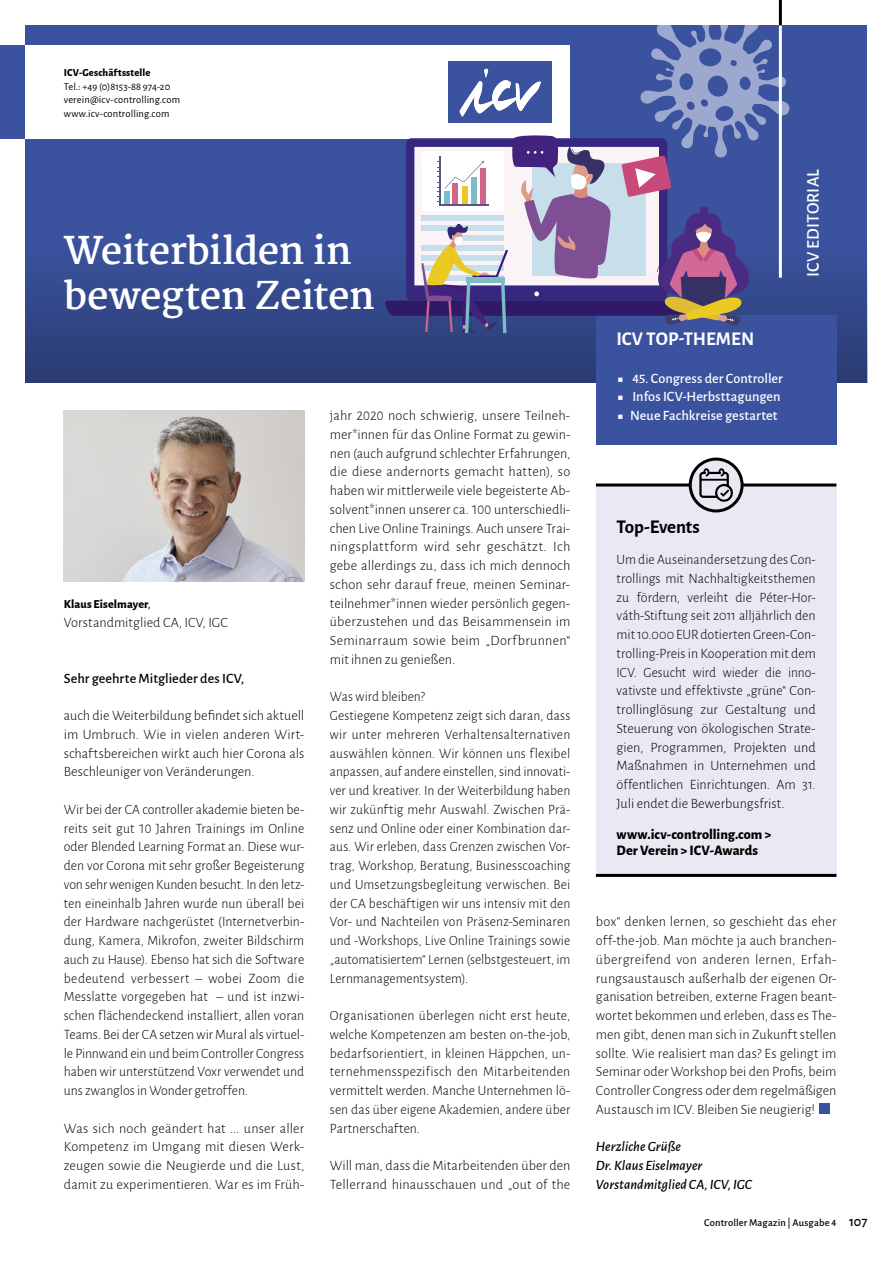
<style>
.page{position:relative;width:893px;height:1263px;background:#fff}
.page>*{position:absolute;margin:0;border:0;box-sizing:border-box;transform-origin:0 0}
.t1{font:700 37.5px/45px "Martel";letter-spacing:-.02em;color:#fff}
.t2{font:700 19.5px "Alegreya Sans";color:#fff}
.t3{font:700 19.5px "Alegreya Sans";letter-spacing:-.01em;color:#000}
.t4{font:500 18px "Alegreya Sans";letter-spacing:.005em;color:#fff}
.t5{font:300 14.25px/18.8px "Alegreya Sans";letter-spacing:.005em;color:#000;text-align:justify}
.t6{font:300 14.25px/18.8px "Alegreya Sans";letter-spacing:.005em;color:#000;scale:.96 1}
.t7{font:500 14.25px "Alegreya Sans";letter-spacing:.005em;color:#fff}
.t8{font:italic 500 14.25px/18.8px "Alegreya Sans";color:#000}
.t9{font:800 14.25px/15.8px "Alegreya Sans";color:#000}
.t10{font:500 14.25px "Alegreya Sans";letter-spacing:.005em;color:#000}
.t11{font:800 12px "Alegreya Sans";letter-spacing:.01em;color:#000}
.t12{font:10.5px/13.5px "Alegreya Sans";letter-spacing:.01em;color:#000}
.t13{font:500 10.5px "Alegreya Sans";letter-spacing:.015em;color:#000}
.t14{font:800 10.5px "Alegreya Sans";letter-spacing:.015em;color:#000}
.s1{font-weight:500}
.s2{font-weight:300}
.s3{font-size:14.25px}
</style>
<div class="page">
<div style="left:26px;top:26px;width:841px;height:357px;background:#3b539e"></div>
<div style="left:0;top:45px;width:26px;height:94px;background:#3b539e"></div>
<div style="left:26px;top:45px;width:544px;height:94px;background:#fff"></div>
<img style="left:64px;top:410px;width:240px;height:172px">
<div style="left:596px;top:485px;width:240px;height:392px;background:#eae9f3"></div>
<hr style="left:596px;top:483px;width:240px;height:3px;background:#000">
<svg style="left:690px;top:459px;width:52px;height:52px"></svg>
<div style="left:689px;top:458px;width:55px;height:54px;border:3px solid #000;border-radius:50%"></div>
<svg style="left:699px;top:468px;width:35px;height:35px"></svg>
<hr style="left:596px;top:874px;width:240px;height:3px;background:#000">
<div style="left:819px;top:1103px;width:11px;height:11px;background:#3b539e"></div>
<hr style="left:779px;top:0;width:3px;height:26px;background:#000">
<div style="left:26px;top:241px;width:841px;height:142px;background:linear-gradient(to bottom,#3b539f,#2a3b72)"></div>
<div style="left:596px;top:316px;width:240px;height:129px;background:#3b539e"></div>
<svg style="left:384px;top:14px;width:406px;height:319px"></svg>
<p class="t14" style="left:64px;top:65px;width:88px">ICV-Geschäftsstelle</p>
<p class="t12" style="left:64px;top:79px;width:118px">Tel.: +49 (0)8153-88 974-20 verein@icv-controlling.com www.icv-controlling.com</p>
<h1 class="t1" style="left:64px;top:228px;width:313px">Weiterbilden in bewegten Zeiten</h1>
<p class="t11" style="left:64px;top:595px;width:88px">Klaus Eiselmayer<span class="s1">,</span></p>
<p class="t5" style="left:64px;top:612px;width:166px">Vorstandmitglied CA, ICV, IGC</p>
<p class="t10" style="left:64px;top:668px;width:182px">Sehr geehrte Mitglieder des ICV,</p>
<p class="t5" style="left:64px;top:706px;width:242px">auch die Weiterbildung befindet sich aktuell im Umbruch. Wie in vielen anderen Wirt&shy;schaftsbereichen wirkt auch hier Corona als Beschleuniger von Veränderungen.</p>
<p class="t5" style="left:64px;top:799px;width:242px">Wir bei der CA controller akademie bieten be&shy;reits seit gut 10 Jahren Trainings im Online oder Blended Learning Format an. Diese wur&shy;den vor Corona mit sehr großer Begeisterung von sehr wenigen Kunden besucht. In den letz&shy;ten eineinhalb Jahren wurde nun überall bei der Hardware nachgerüstet (Internetverbin&shy;dung, Kamera, Mikrofon, zweiter Bildschirm auch zu Hause). Ebenso hat sich die Software bedeutend verbessert – wobei Zoom die Messlatte vorgegeben hat – und ist inzwi&shy;schen flächendeckend installiert, allen voran Teams. Bei der CA setzen wir Mural als virtuel&shy;le Pinnwand ein und beim Controller Congress haben wir unterstützend Voxr verwendet und uns zwanglos in Wonder getroffen.</p>
<p class="t5" style="left:64px;top:1118px;width:242px">Was sich noch geändert hat ... unser aller Kompetenz im Umgang mit diesen Werk&shy;zeugen sowie die Neugierde und die Lust, damit zu experimentieren. War es im Früh-</p>
<p class="t5" style="left:330px;top:406px;width:242px">jahr 2020 noch schwierig, unsere Teilneh&shy;mer*innen für das Online Format zu gewin&shy;nen (auch aufgrund schlechter Erfahrungen, die diese andernorts gemacht hatten), so haben wir mittlerweile viele begeisterte Ab&shy;solvent*innen unserer ca. 100 unterschiedli&shy;chen Live Online Trainings. Auch unsere Trai&shy;ningsplattform wird sehr geschätzt. Ich gebe allerdings zu, dass ich mich dennoch schon sehr darauf freue, meinen Seminar&shy;teilnehmer*innen wieder persönlich gegen&shy;überzustehen und das Beisammensein im Seminarraum sowie beim „Dorfbrunnen“ mit ihnen zu genießen.</p>
<p class="t6" style="left:330px;top:687px;width:252px">Was wird bleiben?<br>Gestiegene Kompetenz zeigt sich daran, dass wir unter mehreren Verhaltensalternativen auswählen können. Wir können uns flexibel anpassen, auf andere einstellen, sind innovati&shy;ver und kreativer. In der Weiterbildung haben wir zukünftig mehr Auswahl. Zwischen Prä&shy;senz und Online oder einer Kombination dar&shy;aus. Wir erleben, dass Grenzen zwischen Vor&shy;trag, Workshop, Beratung, Businesscoaching und Umsetzungsbegleitung verwischen. Bei der CA beschäftigen wir uns intensiv mit den Vor- und Nachteilen von Präsenz-Seminaren und -Workshops, Live Online Trainings sowie „automatisiertem“ Lernen (selbstgesteuert, im Lernmanagementsystem).</p>
<p class="t5" style="left:330px;top:1006px;width:242px">Organisationen überlegen nicht erst heute, welche Kompetenzen am besten on-the-job, bedarfsorientiert, in kleinen Häppchen, un&shy;ternehmensspezifisch den Mitarbeitenden vermittelt werden. Manche Unternehmen lö&shy;sen das über eigene Akademien, andere über Partnerschaften.</p>
<p class="t5" style="left:330px;top:1156px;width:242px">Will man, dass die Mitarbeitenden über den<br>Tellerrand hinausschauen und „out of the</p>
<h2 class="t2" style="left:617px;top:324px;width:139px">ICV TOP-THEMEN</h2>
<p class="t7" style="left:617px;top:368px;width:167px"><span class="s2">■</span> 45. Congress der Controller</p>
<p class="t7" style="left:617px;top:387px;width:165px"><span class="s2">■</span> Infos ICV-Herbsttagungen</p>
<p class="t7" style="left:617px;top:405px;width:162px"><span class="s2">■</span> Neue Fachkreise gestartet</p>
<p class="t4" style="left:800px;top:277px;width:110px;rotate:-90deg">ICV EDITORIAL</p>
<h2 class="t3" style="left:617px;top:512px;width:85px">Top-Events</h2>
<p class="t5" style="left:617px;top:550px;width:201px">Um die Auseinandersetzung des Con&shy;trollings mit Nachhaltigkeitsthemen zu fördern, verleiht die Péter-Hor&shy;váth-Stiftung seit 2011 alljährlich den mit 10.000 EUR dotierten Green-Con&shy;trolling-Preis in Kooperation mit dem ICV. Gesucht wird wieder die inno&shy;vativste und effektivste „grüne“ Con&shy;trollinglösung zur Gestaltung und Steuerung von ökologischen Strate&shy;gien, Programmen, Projekten und Maßnahmen in Unternehmen und öffentlichen Einrichtungen. Am 31.<br>Juli endet die Bewerbungsfrist.</p>
<p class="t9" style="left:617px;top:826px;width:156px">www.icv-controlling.com &gt;<br>Der Verein &gt; ICV-Awards</p>
<p class="t5" style="left:596px;top:912px;width:242px">box“ denken lernen, so geschieht das eher off-the-job. Man möchte ja auch branchen&shy;übergreifend von anderen lernen, Erfah&shy;rungsaustausch außerhalb der eigenen Or&shy;ganisation betreiben, externe Fragen beant&shy;wortet bekommen und erleben, dass es The&shy;men gibt, denen man sich in Zukunft stellen sollte. Wie realisiert man das? Es gelingt im Seminar oder Workshop bei den Profis, beim Controller Congress oder dem regelmäßigen Austausch im ICV. Bleiben Sie neugierig!</p>
<p class="t8" style="left:596px;top:1136px;width:158px">Herzliche Grüße<br>Dr. Klaus Eiselmayer<br>Vorstandmitglied CA, ICV, IGC</p>
<p class="t13" style="left:704px;top:1215px;width:165px">Controller Magazin | Ausgabe 4 <span class="s3">107</span></p>
</div>
